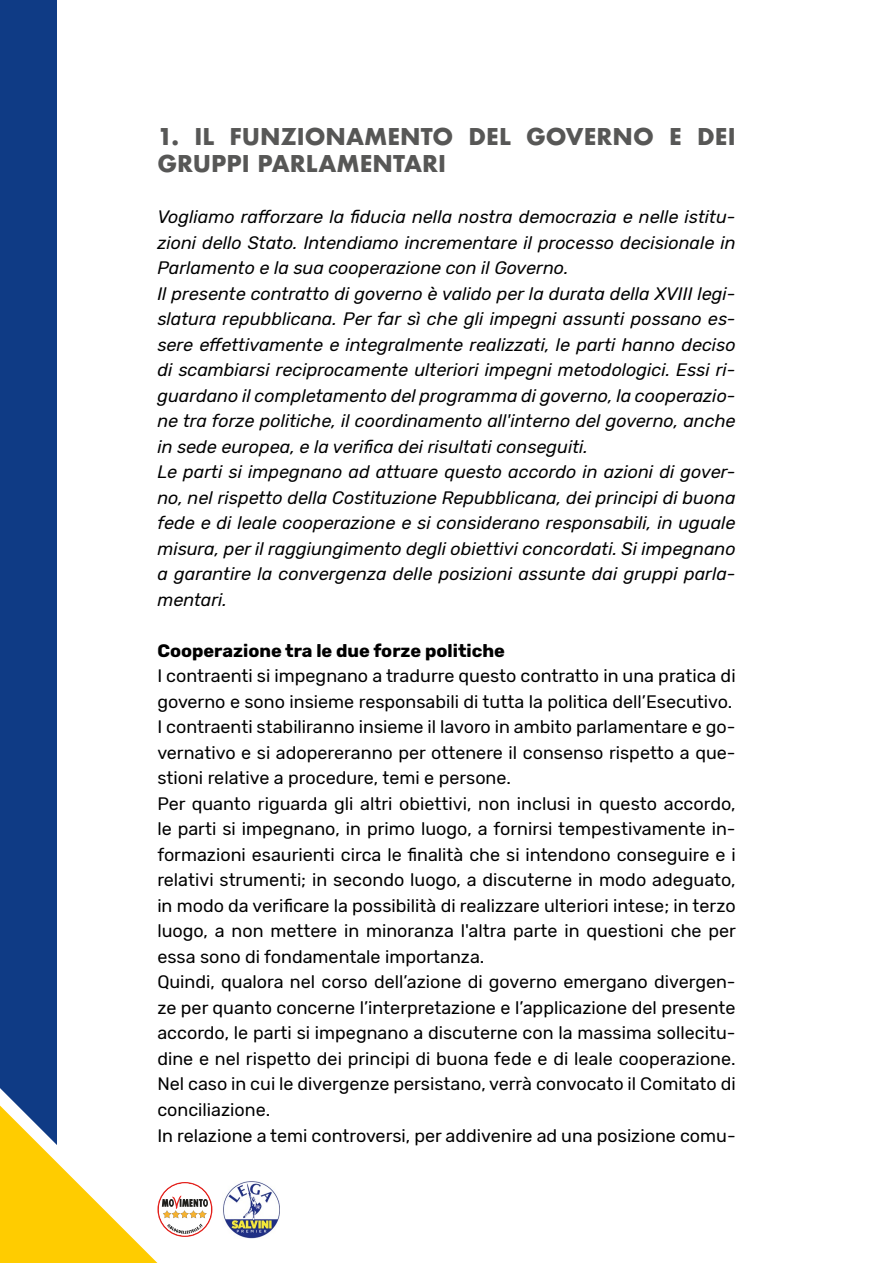
<style>
.page{position:relative;width:893px;height:1263px;background:#fff}
.page>*{position:absolute;margin:0;border:0;box-sizing:border-box;transform-origin:0 0}
.t1{font:700 22.5px/27px "Futura";color:#575756}
.t2{font:18px/25.5px "Rubik";color:#000}
.t3{font:italic 18px/25.5px "Rubik";color:#000}
.t4{font:700 18px "Rubik";color:#000}
</style>
<div class="page">
<img style="left:223px;top:1181px;width:57px;height:57px">
<div style="left:0;top:0;width:56px;height:1263px;background:#0f3b85"></div>
<svg style="left:0;top:1079px;width:212px;height:184px"></svg>
<p class="t1" style="left:157px;top:123px;width:580px">1. IL FUNZIONAMENTO DEL GOVERNO E DEI<br>GRUPPI PARLAMENTARI</p>
<p class="t3" style="left:157px;top:205px;width:580px">Vogliamo rafforzare la fiducia nella nostra democrazia e nelle istitu&shy;zioni dello Stato. Intendiamo incrementare il processo decisionale in Parlamento e la sua cooperazione con il Governo.<br>Il presente contratto di governo è valido per la durata della XVIII legi&shy;slatura repubblicana. Per far sì che gli impegni assunti possano es&shy;sere effettivamente e integralmente realizzati, le parti hanno deciso di scambiarsi reciprocamente ulteriori impegni metodologici. Essi ri&shy;guardano il completamento del programma di governo, la cooperazio&shy;ne tra forze politiche, il coordinamento all'interno del governo, anche in sede europea, e la verifica dei risultati conseguiti.<br>Le parti si impegnano ad attuare questo accordo in azioni di gover&shy;no, nel rispetto della Costituzione Repubblicana, dei principi di buona fede e di leale cooperazione e si considerano responsabili, in uguale misura, per il raggiungimento degli obiettivi concordati. Si impegnano a garantire la convergenza delle posizioni assunte dai gruppi parla&shy;mentari.</p>
<p class="t4" style="left:157px;top:640px;width:349px">Cooperazione tra le due forze politiche</p>
<p class="t2" style="left:157px;top:664px;width:580px">I contraenti si impegnano a tradurre questo contratto in una pratica di governo e sono insieme responsabili di tutta la politica dell’Esecutivo.<br>I contraenti stabiliranno insieme il lavoro in ambito parlamentare e go&shy;vernativo e si adopereranno per ottenere il consenso rispetto a que&shy;stioni relative a procedure, temi e persone.<br>Per quanto riguarda gli altri obiettivi, non inclusi in questo accordo, le parti si impegnano, in primo luogo, a fornirsi tempestivamente in&shy;formazioni esaurienti circa le finalità che si intendono conseguire e i relativi strumenti; in secondo luogo, a discuterne in modo adeguato, in modo da verificare la possibilità di realizzare ulteriori intese; in terzo luogo, a non mettere in minoranza l'altra parte in questioni che per essa sono di fondamentale importanza.<br>Quindi, qualora nel corso dell’azione di governo emergano divergen&shy;ze per quanto concerne l’interpretazione e l’applicazione del presente accordo, le parti si impegnano a discuterne con la massima sollecitu&shy;dine e nel rispetto dei principi di buona fede e di leale cooperazione.<br>Nel caso in cui le divergenze persistano, verrà convocato il Comitato di conciliazione.<br>In relazione a temi controversi, per addivenire ad una posizione comu-</p>
</div>
